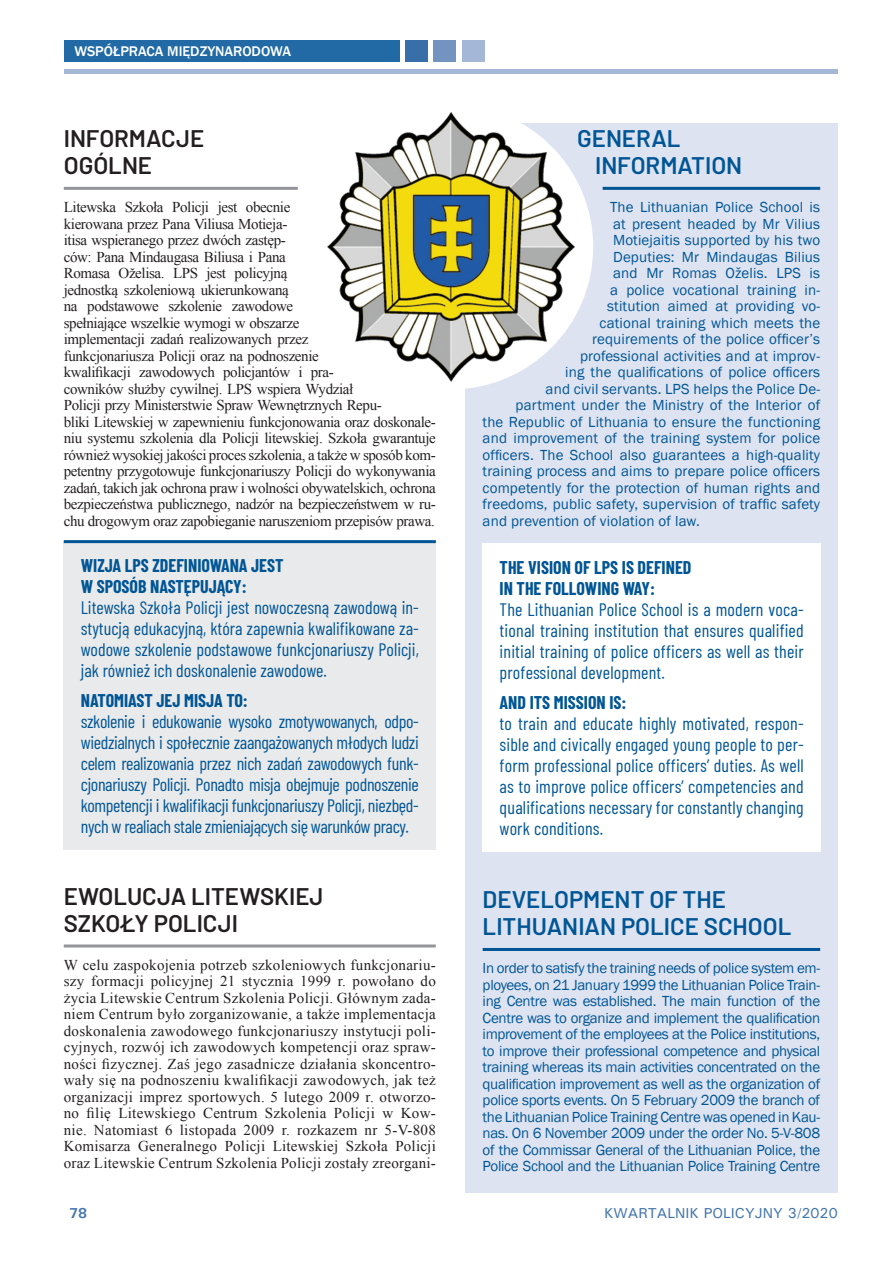
<style>
.page{position:relative;width:893px;height:1263px;background:#fff}
.page>*{position:absolute;margin:0;border:0;box-sizing:border-box;transform-origin:0 0}
.t1{font:600 24px "Barlow";color:#005595}
.t2{font:600 24px/27px "Barlow";color:#231f20}
.t3{font:18px/21px "Barlow Condensed";color:#005595;text-align:justify}
.t4{font:700 18px/21px "Barlow Condensed";color:#005595}
.t5{font:15px/16.5px "Times New Roman";letter-spacing:-.025em;color:#231f20}
.t6{font:15px/16.5px "Franklin Gothic";letter-spacing:.01em;color:#005595;text-align:justify}
.t7{font:500 14.4px "Univers";color:#4476ae}
.t8{font:500 14.4px "Franklin Gothic";color:#fff}
.t9{font:700 14.4px "Univers";color:#4476ae}
</style>
<div class="page">
<hr style="left:64px;top:70px;width:774px;height:4px;background:#a4b7d7">
<div style="left:64px;top:41px;width:336px;height:21px;background:#216aa5"></div>
<div style="left:405px;top:41px;width:23px;height:21px;background:#386fa9"></div>
<div style="left:433px;top:41px;width:23px;height:21px;background:#7393c1"></div>
<div style="left:462px;top:41px;width:23px;height:21px;background:#a4b7d7"></div>
<div style="left:466px;top:123px;width:372px;height:1070px;background:#dde3f0"></div>
<hr style="left:603px;top:187px;width:217px;height:3px;background:#005595">
<hr style="left:483px;top:948px;width:337px;height:3px;background:#005595">
<hr style="left:64px;top:187px;width:234px;height:3px;background:#939598">
<hr style="left:64px;top:944px;width:372px;height:3px;background:#939598">
<div style="left:64px;top:542px;width:372px;height:308px;background:#e9eaeb"></div>
<hr style="left:64px;top:540px;width:372px;height:3px;background:#005595">
<div style="left:308px;top:105px;width:285px;height:284px;background:#fff;border-radius:50%"></div>
<img style="left:327px;top:113px;width:247px;height:268px">
<div style="left:483px;top:543px;width:338px;height:308px;background:#fff"></div>
<p class="t8" style="left:74px;top:43px;width:218px">WSPÓŁPRACA MIĘDZYNARODOWA</p>
<h1 class="t2" style="left:64px;top:123px;width:15px">INFORMAC</h1>
<h1 class="t2" style="left:176px;top:123px;width:27px">JE</h1>
<h1 class="t2" style="left:64px;top:150px;width:15px">OGÓ</h1>
<h1 class="t2" style="left:108px;top:150px;width:29px">LNE</h1>
<p class="t5" style="left:64px;top:198px;width:374px">Litewska Szkoła Policji jest obecnie<br>kierowana przez Pana Viliusa Motieja-<br>itisa wspieranego przez dwóch zastęp-<br>ców: Pana Mindaugasa Biliusa i Pana<br>Romasa Oželisa. LPS jest policyjną<br>jednostką szkoleniową ukierunkowaną<br>na podstawowe szkolenie zawodowe<br>spełniające wszelkie wymogi w obszarze<br>implementacji zadań realizowanych przez<br>funkcjonariusza Policji oraz na podnoszenie<br>kwalifikacji zawodowych policjantów i pra-<br>cowników służby cywilnej. LPS wspiera Wydział<br>Policji przy Ministerstwie Spraw Wewnętrznych Repu-<br>bliki Litewskiej w zapewnieniu funkcjonowania oraz doskonale&shy;niu systemu szkolenia dla Policji litewskiej. Szkoła gwarantuje również wysokiej jakości proces szkolenia, a także w sposób kom&shy;petentny przygotowuje funkcjonariuszy Policji do wykonywania zadań, takich jak ochrona praw i wolności obywatelskich, ochrona bezpieczeństwa publicznego, nadzór na bezpieczeństwem w ru&shy;chu drogowym oraz zapobieganie naruszeniom przepisów prawa.</p>
<p class="t4" style="left:81px;top:554px;width:204px">WIZJA LPS ZDEFINIOWANA JEST<br>W SPOSÓB NASTĘPUJĄCY:</p>
<p class="t3" style="left:81px;top:596px;width:340px">Litewska Szkoła Policji jest nowoczesną zawodową in&shy;stytucją edukacyjną, która zapewnia kwalifikowane za&shy;wodowe szkolenie podstawowe funkcjonariuszy Policji, jak również ich doskonalenie zawodowe.</p>
<p class="t4" style="left:81px;top:689px;width:169px">NATOMIAST JEJ MISJA TO:</p>
<p class="t3" style="left:81px;top:710px;width:340px">szkolenie i edukowanie wysoko zmotywowanych, odpo&shy;wiedzialnych i społecznie zaangażowanych młodych ludzi celem realizowania przez nich zadań zawodowych funk&shy;cjonariuszy Policji. Ponadto misja obejmuje podnoszenie kompetencji i kwalifikacji funkcjonariuszy Policji, niezbęd&shy;nych w realiach stale zmieniających się warunków pracy.</p>
<h1 class="t2" style="left:64px;top:881px;width:261px">EWO LUCJA LITEWSKIEJ<br>SZ KOŁY</h1>
<h1 class="t2" style="left:154px;top:908px;width:82px">POLICJI</h1>
<p class="t5" style="left:64px;top:956px;width:374px;text-align:justify">W celu zaspokojenia potrzeb szkoleniowych funkcjonariu&shy;szy formacji policyjnej 21 stycznia 1999 r. powołano do życia Litewskie Centrum Szkolenia Policji. Głównym zada&shy;niem Centrum było zorganizowanie, a także implementacja doskonalenia zawodowego funkcjonariuszy instytucji poli&shy;cyjnych, rozwój ich zawodowych kompetencji oraz spraw&shy;ności fizycznej. Zaś jego zasadnicze działania skoncentro&shy;wały się na podnoszeniu kwalifikacji zawodowych, jak też organizacji imprez sportowych. 5 lutego 2009 r. otworzo&shy;no filię Litewskiego Centrum Szkolenia Policji w Kow&shy;nie. Natomiast 6 listopada 2009 r. rozkazem nr 5-V-808<br>Komisarza Generalnego Policji Litewskiej Szkoła Policji oraz Litewskie Centrum Szkolenia Policji zostały zreorgani-</p>
<h1 class="t1" style="left:577px;top:121px;width:31px">GENERA</h1>
<h1 class="t1" style="left:667px;top:121px;width:15px">L</h1>
<h1 class="t1" style="left:595px;top:148px;width:15px">INFORMA</h1>
<h1 class="t1" style="left:691px;top:148px;width:27px">TION</h1>
<p class="t6" style="left:610px;top:199px;width:212px">The Lithuanian Police School is</p>
<p class="t6" style="left:613px;top:216px;width:209px">at present headed by Mr Vilius</p>
<p class="t6" style="left:613px;top:232px;width:209px">Motiejaitis supported by his two</p>
<p class="t6" style="left:613px;top:249px;width:208px">Deputies: Mr Mindaugas Bilius</p>
<p class="t6" style="left:613px;top:265px;width:209px">and Mr Romas Oželis. LPS is</p>
<p class="t6" style="left:610px;top:282px;width:212px">a police vocational training in-</p>
<p class="t6" style="left:607px;top:298px;width:215px">stitution aimed at providing vo-</p>
<p class="t6" style="left:600px;top:315px;width:222px">cational training which meets the</p>
<p class="t6" style="left:592px;top:331px;width:230px">requirements of the police officer’s</p>
<p class="t6" style="left:580px;top:348px;width:241px">professional activities and at improv-</p>
<p class="t6" style="left:565px;top:364px;width:256px">ing the qualifications of police officers</p>
<p class="t6" style="left:546px;top:381px;width:276px">and civil servants. LPS helps the Police De-</p>
<p class="t6" style="left:516px;top:397px;width:306px">partment under the Ministry of the Interior of</p>
<p class="t6" style="left:483px;top:414px;width:339px">the Republic of Lithuania to ensure the functioning</p>
<p class="t6" style="left:483px;top:430px;width:339px">and improvement of the training system for police</p>
<p class="t6" style="left:483px;top:447px;width:339px">officers. The School also guarantees a high-quality</p>
<p class="t6" style="left:483px;top:463px;width:339px">training process and aims to prepare police officers</p>
<p class="t6" style="left:483px;top:480px;width:339px">competently for the protection of human rights and</p>
<p class="t6" style="left:483px;top:496px;width:339px">freedoms, public safety, supervision of traffic safety</p>
<p class="t6" style="left:483px;top:513px;width:219px">and prevention of violation of law.</p>
<p class="t4" style="left:500px;top:556px;width:193px">THE VISION OF LPS IS DEFINED<br>IN THE FOLLOWING WAY:</p>
<p class="t3" style="left:500px;top:598px;width:306px">The Lithuanian Police School is a modern voca&shy;tional training institution that ensures qualified initial training of police officers as well as their professional development.</p>
<p class="t4" style="left:500px;top:691px;width:128px">AND ITS MISSION IS:</p>
<p class="t3" style="left:500px;top:711px;width:306px">to train and educate highly motivated, respon&shy;sible and civically engaged young people to per&shy;form professional police officers’ duties. As well as to improve police officers’ competencies and qualifications necessary for constantly changing work conditions.</p>
<h1 class="t1" style="left:483px;top:882px;width:117px">DEVELOPMEN</h1>
<h1 class="t1" style="left:631px;top:882px;width:81px">T OF THE</h1>
<h1 class="t1" style="left:483px;top:909px;width:79px">LITHUANIAN</h1>
<h1 class="t1" style="left:621px;top:909px;width:99px">POLICE SCHOO</h1>
<h1 class="t1" style="left:778px;top:909px;width:15px">L</h1>
<p class="t6" style="left:483px;top:960px;width:339px">In order to satisfy the training needs of police system em&shy;ployees, on 21 January 1999 the Lithuanian Police Train&shy;ing Centre was established. The main function of the Centre was to organize and implement the qualification improvement of the employees at the Police institutions, to improve their professional competence and physical training whereas its main activities concentrated on the qualification improvement as well as the organization of police sports events. On 5 February 2009 the branch of the Lithuanian Police Training Centre was opened in Kau&shy;nas. On 6 November 2009 under the order No. 5-V-808 of the Commissar General of the Lithuanian Police, the Police School and the Lithuanian Police Training Centre</p>
<p class="t9" style="left:69px;top:1204px;width:20px">78</p>
<p class="t7" style="left:604px;top:1204px;width:235px">KWARTALNIK POLICYJNY 3/2020</p>
</div>
